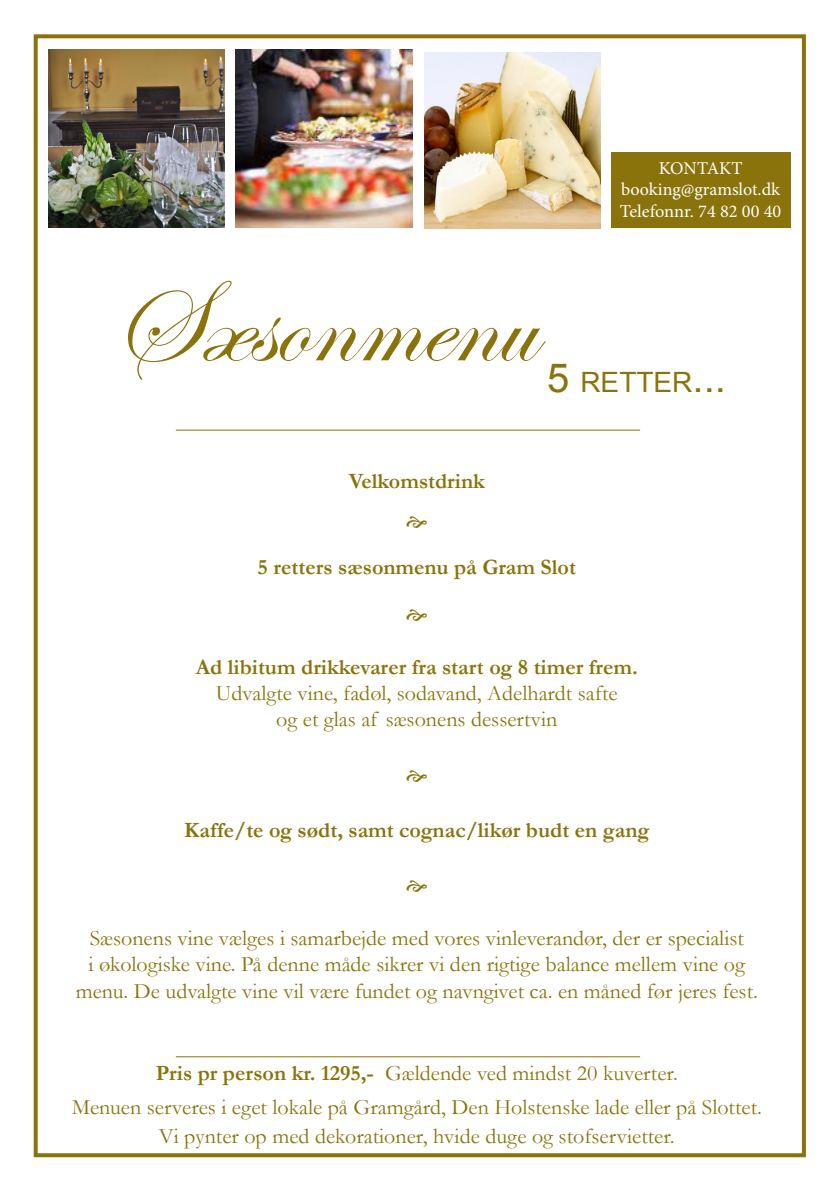
<style>
.page{position:relative;width:840px;height:1191px;background:#fff}
.page>*{position:absolute;margin:0;border:0;box-sizing:border-box;transform-origin:0 0}
.t1{font:120px "Edwardian Script ITC";color:#8b730c}
.t2{font:28px "Arial";color:#8b730c}
.t3{font:22px/26.4px "Garamond";color:#8b730c;text-align:center}
.t4{font:700 22px "Garamond";color:#8b730c}
.t5{font:18px/21.6px "Minion Pro";color:#fff}
.s1{font-size:40px}
.s2{font-weight:700}
</style>
<div class="page">
<div style="left:34px;top:34px;width:771px;height:1123px;border:4px solid #8b730c"></div>
<img style="left:236px;top:50px;width:176px;height:178px">
<img style="left:48px;top:50px;width:176px;height:178px">
<img style="left:424px;top:52px;width:176px;height:176px">
<div style="left:610px;top:152px;width:180px;height:76px;background:#8b730c"></div>
<hr style="left:176px;top:1056px;width:463px;height:1px;background:#8b730c">
<hr style="left:176px;top:429px;width:463px;height:1px;background:#8b730c">
<p class="t5" style="left:658px;top:157px;width:85px">KONTAKT</p>
<p class="t5" style="left:619px;top:179px;width:163px">booking@gramslot.dk<br>Telefonnr. 74 82 00 40</p>
<p class="t1" style="left:112px;top:257px;width:424px">Sæsonmenu</p>
<p class="t2" style="left:546px;top:363px;width:180px"><span class="s1">5</span> RETTER<span class="s1">...</span></p>
<p class="t4" style="left:348px;top:466px;width:137px">Velkomstdrink</p>
<p class="t4" style="left:257px;top:552px;width:319px">5 retters sæsonmenu på Gram Slot</p>
<p class="t3" style="left:195px;top:653px;width:443px"><span class="s2">Ad libitum drikkevarer fra start og 8 timer frem.<br></span>Udvalgte vine, fadøl, sodavand, Adelhardt safte</p>
<p class="t3" style="left:276px;top:706px;width:282px">og et glas af sæsonens dessertvin</p>
<p class="t4" style="left:184px;top:815px;width:466px">Kaffe/te og sødt, samt cognac/likør budt en gang</p>
<p class="t3" style="left:76px;top:924px;width:683px">Sæsonens vine vælges i samarbejde med vores vinleverandør, der er specialist<br>i økologiske vine. På denne måde sikrer vi den rigtige balance mellem vine og menu. De udvalgte vine vil være fundet og navngivet ca. en måned før jeres fest.</p>
<p class="t3" style="left:156px;top:1059px;width:523px"><span class="s2">Pris pr person kr. 1295,-</span> Gældende ved mindst 20 kuverter.</p>
<p class="t3" style="left:72px;top:1093px;width:691px">Menuen serveres i eget lokale på Gramgård, Den Holstenske lade eller på Slottet.</p>
<p class="t3" style="left:159px;top:1122px;width:517px">Vi pynter op med dekorationer, hvide duge og stofservietter.</p>
</div>
